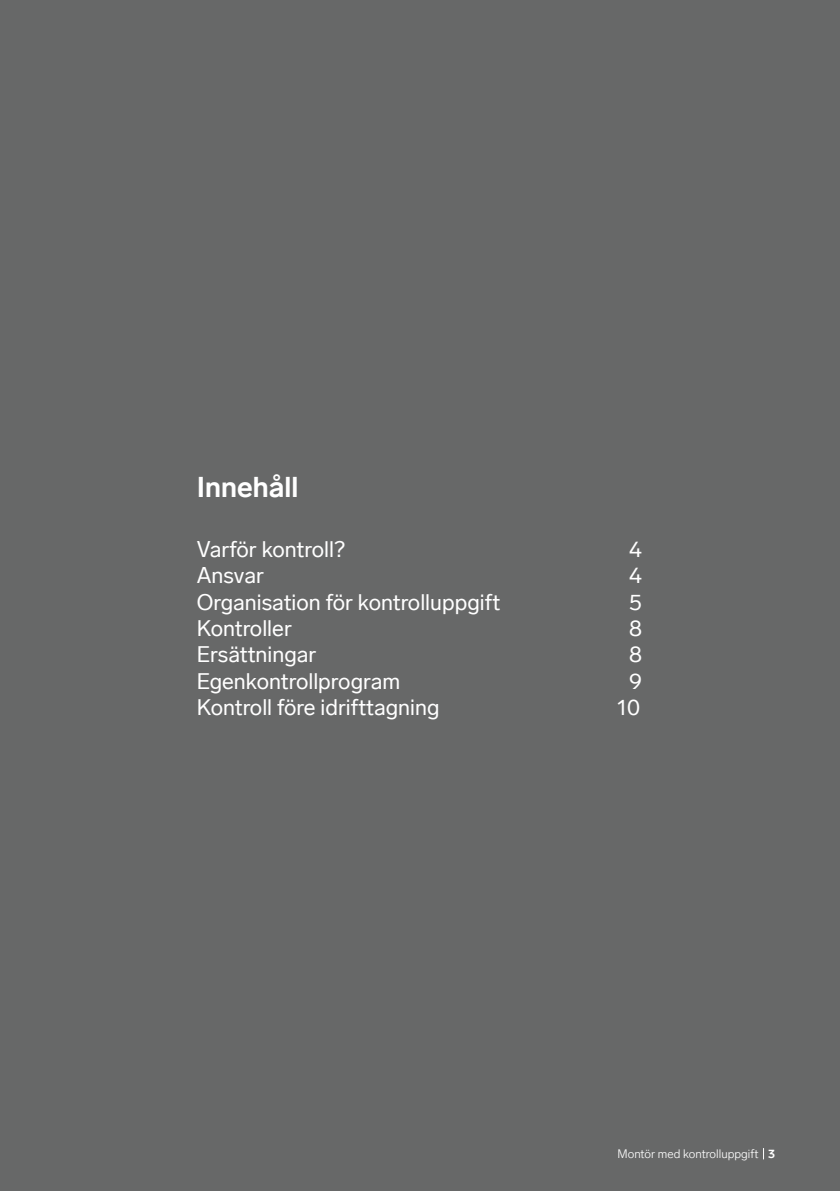
<style>
.page{position:relative;width:840px;height:1191px;background:#fff}
.page>*{position:absolute;margin:0;border:0;box-sizing:border-box;transform-origin:0 0}
.t1{font:700 28px "Lab Grotesque";color:#fff}
.t2{font:22px "Lab Grotesque";color:#fff}
.t3{font:300 12px "Lab Grotesque";color:#fff}
.s1{font-weight:700}
</style>
<div class="page">
<div style="left:0;top:0;width:839px;height:1191px;background:#676868"></div>
<p class="t1" style="left:196px;top:470px;width:103px">Innehåll</p>
<p class="t2" style="left:196px;top:536px;width:149px">Varför kontroll?</p>
<p class="t2" style="left:629px;top:536px;width:14px">4</p>
<p class="t2" style="left:196px;top:562px;width:69px">Ansvar</p>
<p class="t2" style="left:629px;top:562px;width:14px">4</p>
<p class="t2" style="left:196px;top:589px;width:305px">Organisation för kontrolluppgift</p>
<p class="t2" style="left:628px;top:589px;width:14px">5</p>
<p class="t2" style="left:196px;top:615px;width:97px">Kontroller</p>
<p class="t2" style="left:629px;top:615px;width:14px">8</p>
<p class="t2" style="left:196px;top:642px;width:121px">Ersättningar</p>
<p class="t2" style="left:629px;top:642px;width:14px">8</p>
<p class="t2" style="left:196px;top:668px;width:205px">Egenkontrollprogram</p>
<p class="t2" style="left:629px;top:668px;width:14px">9</p>
<p class="t2" style="left:196px;top:694px;width:244px">Kontroll före idrifttagning</p>
<p class="t2" style="left:616px;top:694px;width:25px">10</p>
<p class="t3" style="left:617px;top:1146px;width:159px">Montör med kontrolluppgift <span class="s1">3</span></p>
</div>
